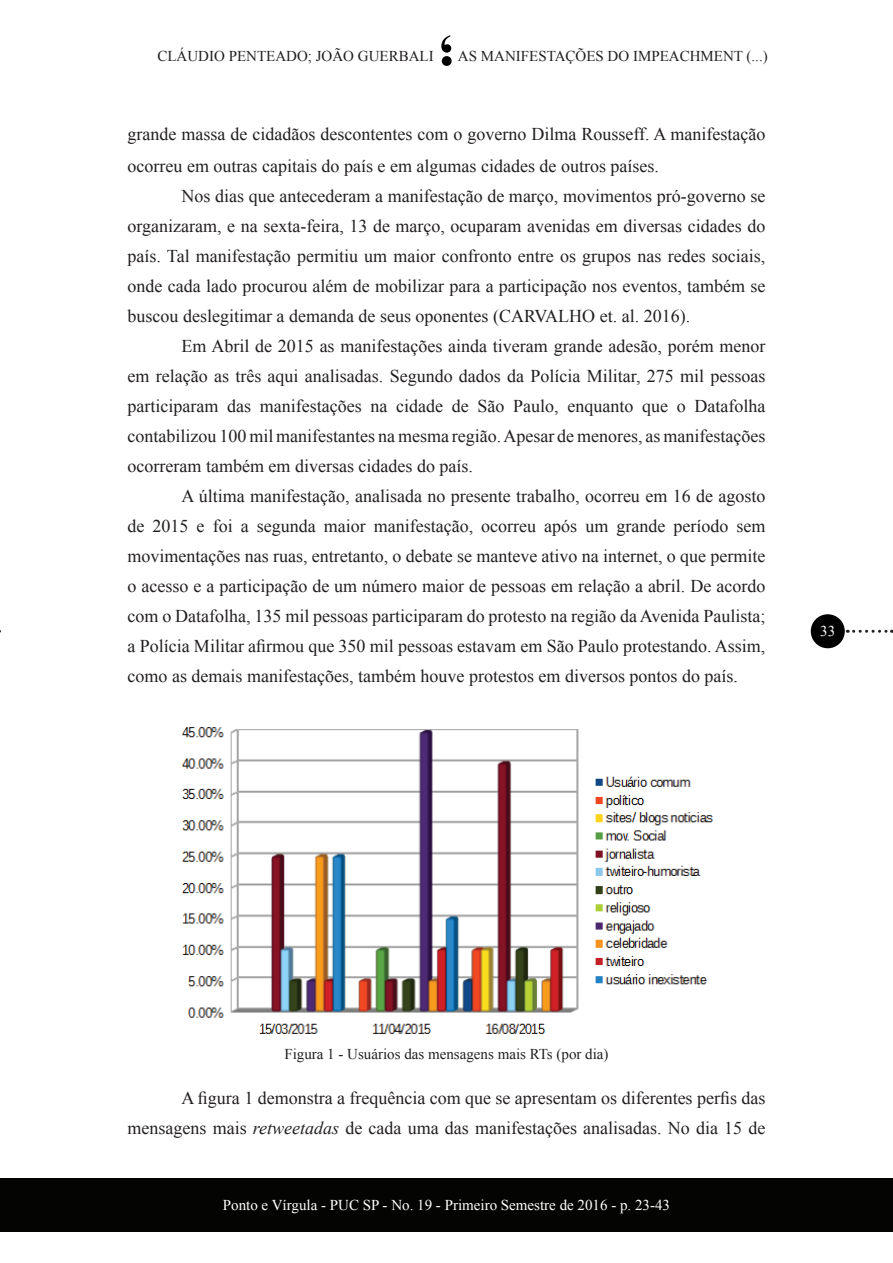
<style>
.page{position:relative;width:893px;height:1263px;background:#fff}
.page>*{position:absolute;margin:0;border:0;box-sizing:border-box;transform-origin:0 0}
.t1{font:18px/30px "Times New Roman";color:#231f20;text-align:justify}
.t2{font:15px "Times New Roman";color:#231f20}
.t3{font:15px "Times New Roman";color:#fff}
.s1{font-style:italic}
</style>
<div class="page">
<svg style="left:441px;top:35px;width:11px;height:31px"></svg>
<div style="left:0;top:1178px;width:893px;height:54px;background:#040503"></div>
<div style="left:811px;top:614px;width:34px;height:34px;background:#000;border-radius:50%"></div>
<svg style="left:854px;top:630px;width:38px;height:3px"></svg>
<img style="left:182px;top:727px;width:531px;height:307px">
<p class="t2" style="left:157px;top:46px;width:278px">CLÁUDIO PENTEADO; JOÃO GUERBALI</p>
<p class="t2" style="left:458px;top:46px;width:311px">AS MANIFESTAÇÕES DO IMPEACHMENT (...)</p>
<p class="t1" style="left:128px;top:118px;width:639px;line-height:31.5px">grande massa de cidadãos descontentes com o governo Dilma Rousseff. A manifestação ocorreu em outras capitais do país e em algumas cidades de outros países.</p>
<p class="t1" style="left:128px;top:180px;width:639px;text-indent:54px">Nos dias que antecederam a manifestação de março, movimentos pró-governo se organizaram, e na sexta-feira, 13 de março, ocuparam avenidas em diversas cidades do país. Tal manifestação permitiu um maior confronto entre os grupos nas redes sociais, onde cada lado procurou além de mobilizar para a participação nos eventos, também se buscou deslegitimar a demanda de seus oponentes (CARVALHO et. al. 2016).</p>
<p class="t1" style="left:128px;top:330px;width:639px;text-indent:54px">Em Abril de 2015 as manifestações ainda tiveram grande adesão, porém menor em relação as três aqui analisadas. Segundo dados da Polícia Militar, 275 mil pessoas participaram das manifestações na cidade de São Paulo, enquanto que o Datafolha contabilizou 100 mil manifestantes na mesma região. Apesar de menores, as manifestações ocorreram também em diversas cidades do país.</p>
<p class="t1" style="left:128px;top:480px;width:639px;text-indent:54px">A última manifestação, analisada no presente trabalho, ocorreu em 16 de agosto de 2015 e foi a segunda maior manifestação, ocorreu após um grande período sem movimentações nas ruas, entretanto, o debate se manteve ativo na internet, o que permite o acesso e a participação de um número maior de pessoas em relação a abril. De acordo com o Datafolha, 135 mil pessoas participaram do protesto na região da Avenida Paulista; a Polícia Militar afirmou que 350 mil pessoas estavam em São Paulo protestando. Assim, como as demais manifestações, também houve protestos em diversos pontos do país.</p>
<p class="t3" style="left:820px;top:621px;width:16px">33</p>
<p class="t2" style="left:284px;top:1044px;width:326px">Figura 1 - Usuários das mensagens mais RTs (por dia)</p>
<p class="t1" style="left:128px;top:1083px;width:639px;text-align:right">A figura 1 demonstra a frequência com que se apresentam os diferentes perfis das mensagens mais <span class="s1">retweetadas</span> de cada uma das manifestações analisadas. No dia 15 de</p>
<p class="t3" style="left:223px;top:1195px;width:449px">Ponto e Vírgula - PUC SP - No. 19 - Primeiro Semestre de 2016 - p. 23-43</p>
</div>
